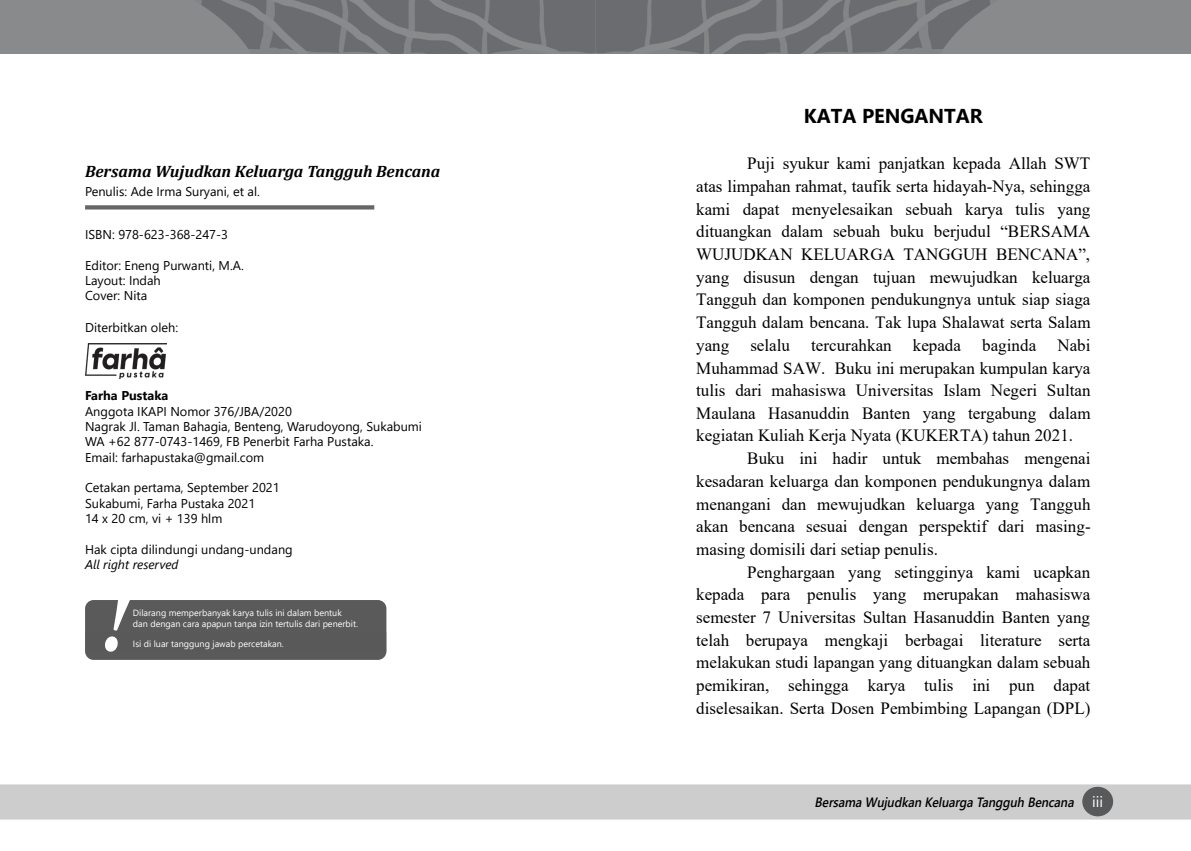
<style>
.page{position:relative;width:1191px;height:851px;background:#fff}
.page>*{position:absolute;margin:0;border:0;box-sizing:border-box;transform-origin:0 0}
.t1{font:700 20.1px "Segoe UI";color:#000}
.t2{font:17.1px/22.6px "Times New Roman";color:#000;text-align:justify}
.t3{font:italic 700 16.5px "Cambria";color:#000}
.t4{font:italic 600 13.5px "Segoe UI";color:#000;scale:.9 1}
.t5{font:12.75px/15.3px "Segoe UI";color:#000}
.t6{font:italic 12.75px "Segoe UI";color:#000}
.t7{font:700 12.75px "Segoe UI";color:#000}
.t8{font:9px/10.8px "Segoe UI";color:#fff}
.s1{font-weight:400;font-style:normal;font-size:15px;color:#fff}
</style>
<div class="page">
<div style="left:1px;top:785px;width:1189px;height:33px;background:#cdcdcd"></div>
<div style="left:1082px;top:786px;width:31px;height:30px;background:#58595b;border-radius:50%"></div>
<img style="left:0;top:0;width:1191px;height:54px">
<img style="left:85px;top:343px;width:81px;height:35px">
<div style="left:85px;top:600px;width:301px;height:59px;background:#5a5a5a;border-radius:9px"></div>
<svg style="left:105px;top:600px;width:25px;height:52px"></svg>
<p class="t3" style="left:85px;top:160px;width:357px">Bersama Wujudkan Keluarga Tangguh Bencana</p>
<p class="t5" style="left:85px;top:182px;width:176px">Penulis: Ade Irma Suryani, et al.</p>
<p class="t5" style="left:85px;top:226px;width:145px">ISBN: 978-623-368-247-3</p>
<p class="t5" style="left:85px;top:256px;width:160px">Editor: Eneng Purwanti, M.A.<br>Layout: Indah<br>Cover: Nita</p>
<p class="t5" style="left:85px;top:318px;width:95px">Diterbitkan oleh:</p>
<p class="t7" style="left:85px;top:384px;width:85px">Farha Pustaka</p>
<p class="t5" style="left:85px;top:402px;width:338px">Anggota IKAPI Nomor 376/JBA/2020<br>Nagrak Jl. Taman Bahagia, Benteng, Warudoyong, Sukabumi WA +62 877-0743-1469, FB Penerbit Farha Pustaka.<br>Email: farhapustaka@gmail.com</p>
<p class="t5" style="left:85px;top:479px;width:196px">Cetakan pertama, September 2021<br>Sukabumi, Farha Pustaka 2021<br>14 x 20 cm, vi + 139 hlm</p>
<p class="t5" style="left:85px;top:540px;width:209px">Hak cipta dilindungi undang-undang</p>
<p class="t6" style="left:85px;top:552px;width:95px">All right reserved</p>
<p class="t8" style="left:133px;top:606px;width:227px">Dilarang memperbanyak karya tulis ini dalam bentuk dan dengan cara apapun tanpa izin tertulis dari penerbit.</p>
<p class="t8" style="left:133px;top:637px;width:152px">Isi di luar tanggung jawab percetakan.</p>
<p class="t1" style="left:804px;top:97px;width:180px">KATA PENGANTAR</p>
<p class="t2" style="left:696px;top:151px;width:396px;text-indent:51px">Puji syukur kami panjatkan kepada Allah SWT atas limpahan rahmat, taufik serta hidayah-Nya, sehingga kami dapat menyelesaikan sebuah karya tulis yang dituangkan dalam sebuah buku berjudul “BERSAMA WUJUDKAN KELUARGA TANGGUH BENCANA”, yang disusun dengan tujuan mewujudkan keluarga Tangguh dan komponen pendukungnya untuk siap siaga Tangguh dalam bencana. Tak lupa Shalawat serta Salam yang selalu tercurahkan kepada baginda Nabi Muhammad SAW. Buku ini merupakan kumpulan karya tulis dari mahasiswa Universitas Islam Negeri Sultan Maulana Hasanuddin Banten yang tergabung dalam kegiatan Kuliah Kerja Nyata (KUKERTA) tahun 2021.</p>
<p class="t2" style="left:696px;top:446px;width:396px;text-indent:51px">Buku ini hadir untuk membahas mengenai kesadaran keluarga dan komponen pendukungnya dalam menangani dan mewujudkan keluarga yang Tangguh akan bencana sesuai dengan perspektif dari masing&shy;masing domisili dari setiap penulis.</p>
<p class="t2" style="left:696px;top:560px;width:396px;text-indent:51px">Penghargaan yang setingginya kami ucapkan kepada para penulis yang merupakan mahasiswa semester 7 Universitas Sultan Hasanuddin Banten yang telah berupaya mengkaji berbagai literature serta melakukan studi lapangan yang dituangkan dalam sebuah pemikiran, sehingga karya tulis ini pun dapat diselesaikan. Serta Dosen Pembimbing Lapangan (DPL)</p>
<p class="t4" style="left:814px;top:788px;width:322px">BersamaWujudkanKeluargaTangguhBencana <span class="s1">i i i</span></p>
</div>
